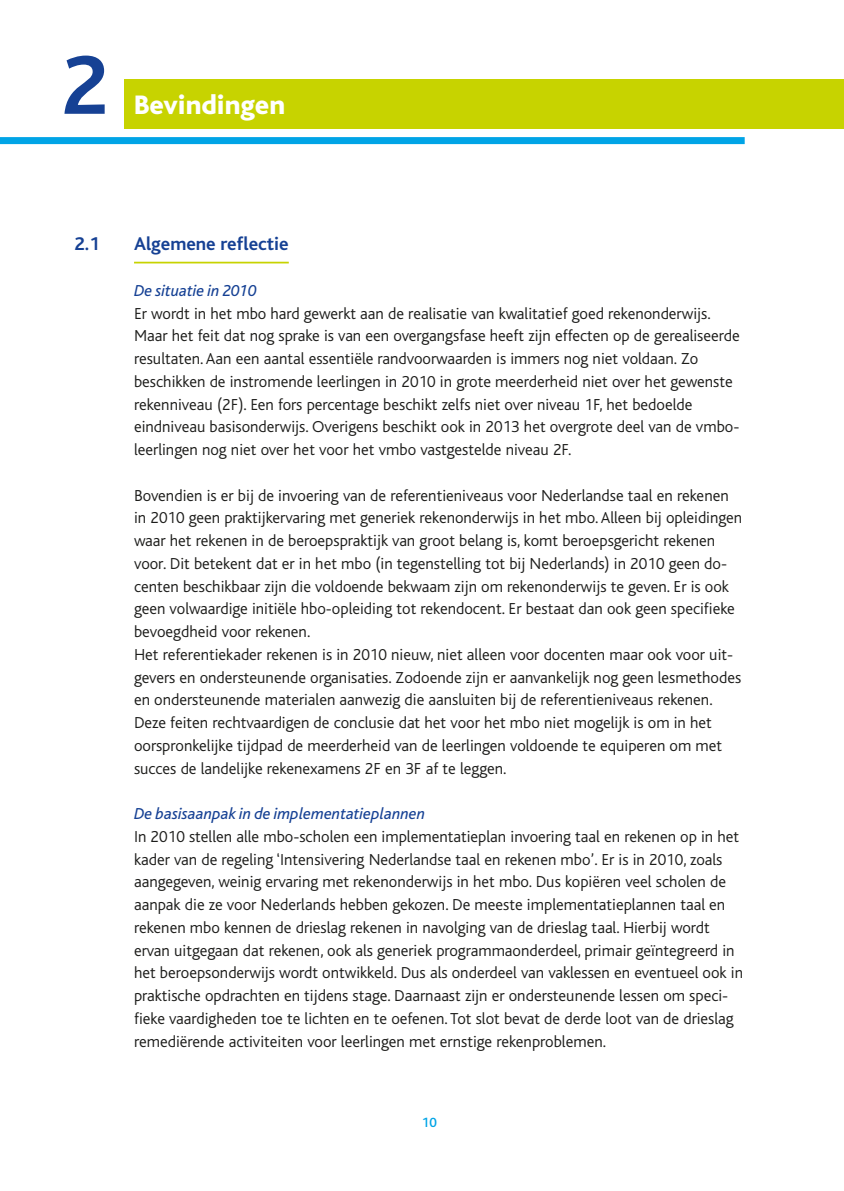
<style>
.page{position:relative;width:844px;height:1191px;background:#fff}
.page>*{position:absolute;margin:0;border:0;box-sizing:border-box;transform-origin:0 0}
.t1{font:700 87.5px "Bliss";color:#164194}
.t2{font:800 28px "Bliss";color:#fff}
.t3{font:700 19.25px "Bliss";color:#164194}
.t4{font:300 16.62px/22.8px "Bliss";color:#1d1d1b}
.t5{font:italic 16.62px "Bliss";color:#164194}
.t6{font:500 14px "Bliss";color:#00a4e6}
</style>
<div class="page">
<div style="left:124px;top:79px;width:719px;height:50px;background:#c7d300"></div>
<div style="left:0;top:137px;width:744px;height:7px;background:#00a4e6"></div>
<hr style="left:134px;top:262px;width:155px;height:1px;background:#c7d300">
<h1 class="t1" style="left:61px;top:40px;width:49px">2</h1>
<h2 class="t2" style="left:134px;top:90px;width:152px">Bevindingen</h2>
<p class="t3" style="left:74px;top:234px;width:27px">2.1</p>
<p class="t3" style="left:134px;top:234px;width:156px">Algemene reflectie</p>
<p class="t5" style="left:134px;top:282px;width:124px">De situatie in 2010</p>
<p class="t4" style="left:134px;top:302px;width:607px">Er wordt in het mbo hard gewerkt aan de realisatie van kwalitatief goed rekenonderwijs.<br>Maar het feit dat nog sprake is van een overgangsfase heeft zijn effecten op de gerealiseerde resultaten. Aan een aantal essentiële randvoorwaarden is immers nog niet voldaan. Zo beschikken de instromende leerlingen in 2010 in grote meerderheid niet over het gewenste rekenniveau (2F). Een fors percentage beschikt zelfs niet over niveau 1F, het bedoelde eindniveau basisonderwijs. Overigens beschikt ook in 2013 het overgrote deel van de vmbo&shy;leerlingen nog niet over het voor het vmbo vastgestelde niveau 2F.</p>
<p class="t4" style="left:134px;top:484px;width:609px">Bovendien is er bij de invoering van de referentieniveaus voor Nederlandse taal en rekenen in 2010 geen praktijkervaring met generiek rekenonderwijs in het mbo. Alleen bij opleidingen waar het rekenen in de beroepspraktijk van groot belang is, komt beroepsgericht rekenen voor. Dit betekent dat er in het mbo (in tegenstelling tot bij Nederlands) in 2010 geen do&shy;centen beschikbaar zijn die voldoende bekwaam zijn om rekenonderwijs te geven. Er is ook geen volwaardige initiële hbo-opleiding tot rekendocent. Er bestaat dan ook geen specifieke bevoegdheid voor rekenen.<br>Het referentiekader rekenen is in 2010 nieuw, niet alleen voor docenten maar ook voor uit&shy;gevers en ondersteunende organisaties. Zodoende zijn er aanvankelijk nog geen lesmethodes en ondersteunende materialen aanwezig die aansluiten bij de referentieniveaus rekenen.<br>Deze feiten rechtvaardigen de conclusie dat het voor het mbo niet mogelijk is om in het oorspronkelijke tijdpad de meerderheid van de leerlingen voldoende te equiperen om met succes de landelijke rekenexamens 2F en 3F af te leggen.</p>
<p class="t5" style="left:134px;top:805px;width:292px">De basisaanpak in de implementatieplannen</p>
<p class="t4" style="left:134px;top:825px;width:610px">In 2010 stellen alle mbo-scholen een implementatieplan invoering taal en rekenen op in het kader van de regeling ‘Intensivering Nederlandse taal en rekenen mbo’. Er is in 2010, zoals aangegeven, weinig ervaring met rekenonderwijs in het mbo. Dus kopiëren veel scholen de aanpak die ze voor Nederlands hebben gekozen. De meeste implementatieplannen taal en rekenen mbo kennen de drieslag rekenen in navolging van de drieslag taal. Hierbij wordt ervan uitgegaan dat rekenen, ook als generiek programmaonderdeel, primair geïntegreerd in het beroepsonderwijs wordt ontwikkeld. Dus als onderdeel van vaklessen en eventueel ook in praktische opdrachten en tijdens stage. Daarnaast zijn er ondersteunende lessen om speci&shy;fieke vaardigheden toe te lichten en te oefenen. Tot slot bevat de derde loot van de drieslag remediërende activiteiten voor leerlingen met ernstige rekenproblemen.</p>
<p class="t6" style="left:422px;top:1115px;width:16px">10</p>
</div>
